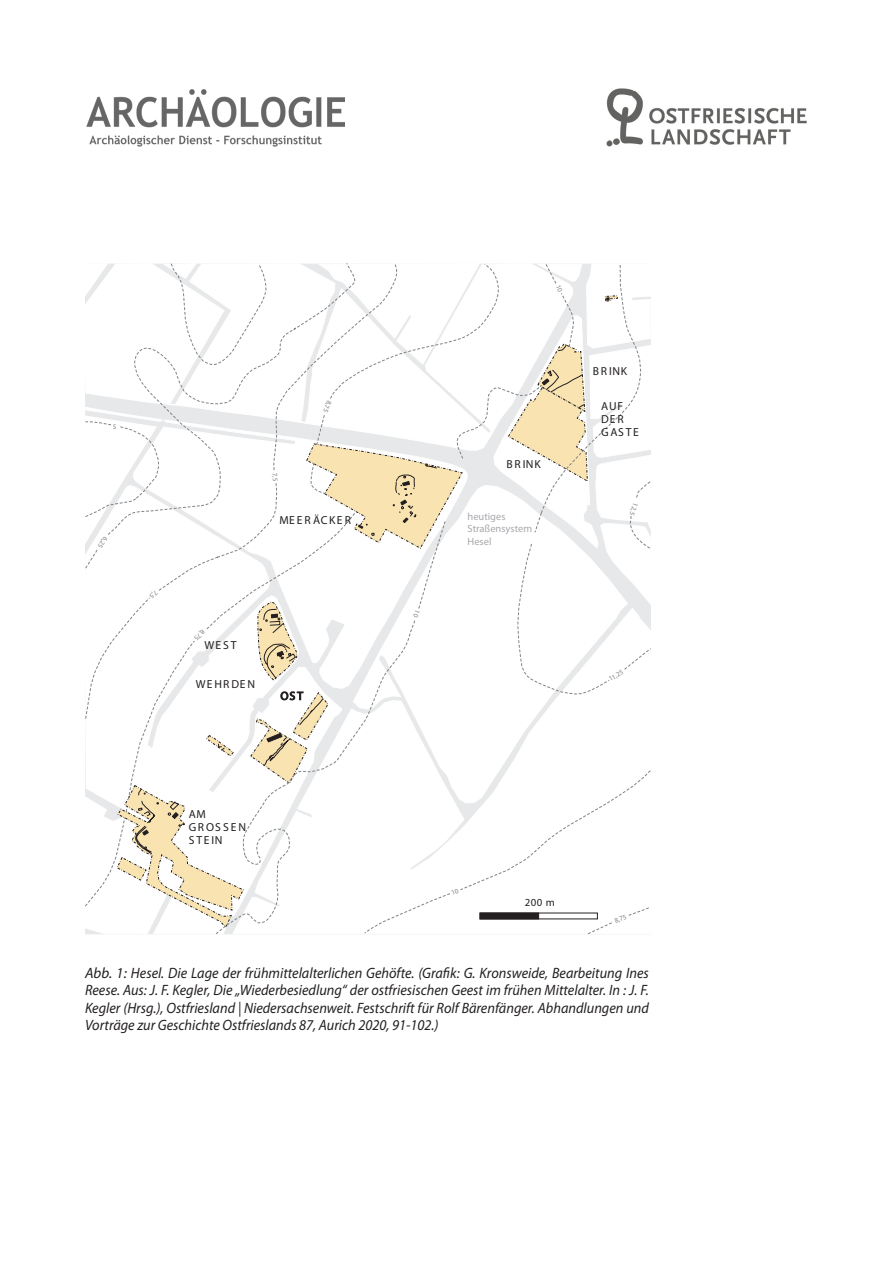
<style>
.page{position:relative;width:893px;height:1263px;background:#fff}
.page>*{position:absolute;margin:0;border:0;box-sizing:border-box;transform-origin:0 0}
.AU{font:italic 15px/17.4px "Myriad Pro";color:#231f20;text-align:justify}
.t1{font:11.7px "Myriad Pro";letter-spacing:.13em;color:#231f20}
.t2{font:11.7px/13px "Myriad Pro";letter-spacing:.175em;color:#231f20}
.t3{font:11.7px/13px "Myriad Pro";letter-spacing:.095em;color:#231f20}
.t4{font:11.7px "Myriad Pro";letter-spacing:.16em;color:#231f20}
.t5{font:10.8px "Myriad Pro";color:#231f20}
.t6{font:10.5px/12.6px "Myriad Pro";color:#a8a9ad}
.t7{font:7.05px "Myriad Pro";color:#808285}
</style>
<div class="page">
<img style="left:86px;top:89px;width:259px;height:57px">
<img style="left:606px;top:89px;width:201px;height:57px">
<svg style="left:85px;top:264px;width:566px;height:670px"></svg>
<p class="t7" style="left:110px;top:539px;width:14px;rotate:123deg">6,25</p>
<p class="t7" style="left:334px;top:402px;width:14px;rotate:111deg">8,75</p>
<p class="t4" style="left:279px;top:512px;width:73px">MEERÄCKER</p>
<p class="t7" style="left:207px;top:634px;width:14px;rotate:135deg">8,75</p>
<p class="t1" style="left:204px;top:638px;width:34px">WEST</p>
<p class="t1" style="left:196px;top:677px;width:61px">WEHRDEN</p>
<p class="t1" style="left:280px;top:689px;width:24px">OST</p>
<p class="t2" style="left:189px;top:807px;width:59px">AM<br>GROSSEN<br>STEIN</p>
<p class="t1" style="left:507px;top:457px;width:36px">BRINK</p>
<p class="t6" style="left:467px;top:510px;width:66px">heutiges<br>Straßensystem<br>Hesel</p>
<p class="t1" style="left:593px;top:364px;width:36px">BRINK</p>
<p class="t3" style="left:601px;top:399px;width:39px">AUF<br>DER<br>GASTE</p>
<p class="t7" style="left:640px;top:505px;width:14px;rotate:111deg">12,5</p>
<p class="t7" style="left:607px;top:675px;width:17px;rotate:-30deg">11,25</p>
<p class="t5" style="left:525px;top:896px;width:32px">200 m</p>
<p class="t7" style="left:613px;top:917px;width:14px;rotate:-22deg">8,75</p>
<p class="AU" style="left:85px;top:964px;width:565px">Abb. 1: Hesel. Die Lage der frühmittelalterlichen Gehöfte. (Grafik: G. Kronsweide, Bearbeitung Ines Reese. Aus: J. F. Kegler, Die „Wiederbesiedlung“ der ostfriesischen Geest im frühen Mittelalter. In : J. F.<br>Kegler (Hrsg.), Ostfriesland | Niedersachsenweit. Festschrift für Rolf Bärenfänger. Abhandlungen und Vorträge zur Geschichte Ostfrieslands 87, Aurich 2020, 91-102.)</p>
</div>
